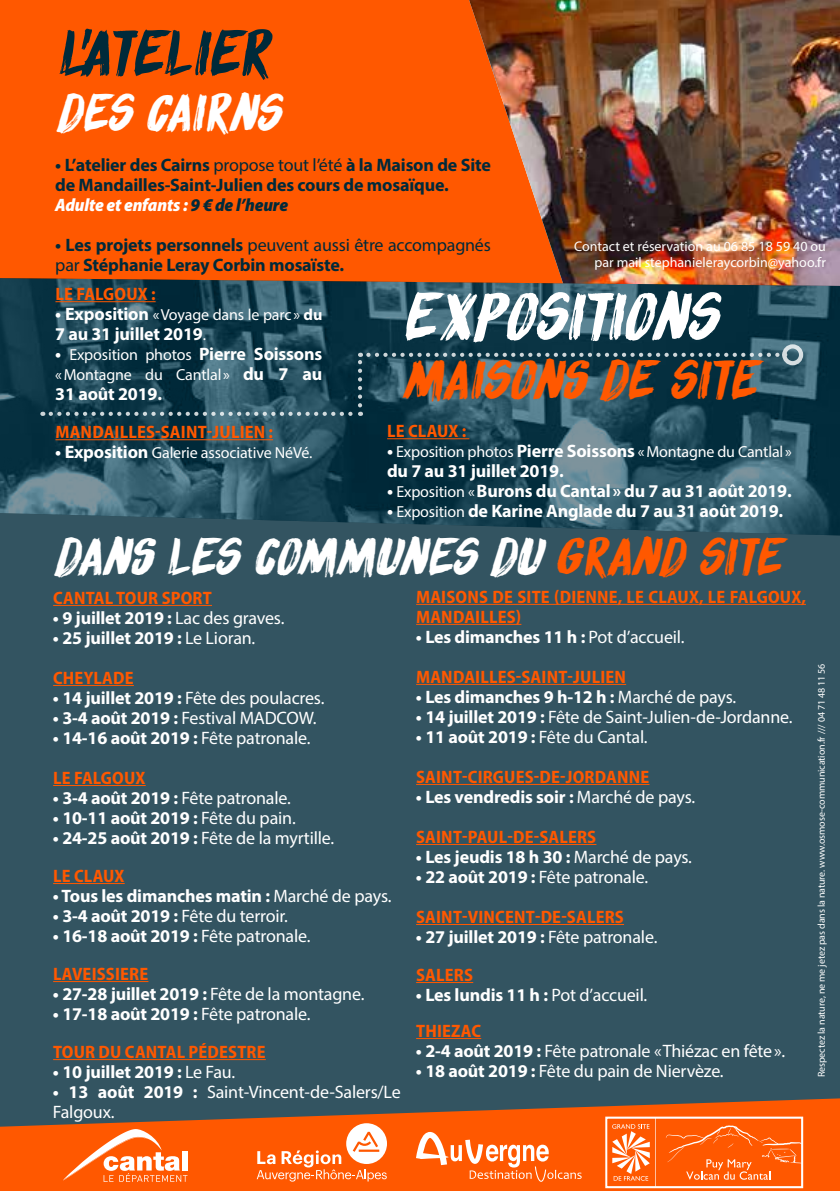
<style>
.page{position:relative;width:840px;height:1191px;background:#fff}
.page>*{position:absolute;margin:0;border:0;box-sizing:border-box;transform-origin:0 0}
.t1{font:italic 58.8px "DK Sensory Overload";color:#fff}
.t2{font:italic 56px "DK Sensory Overload";color:#002a3a}
.t3{font:italic 48.2px "DK Sensory Overload";color:#ff5800}
.t4{font:italic 46px "DK Sensory Overload";color:#fff}
.t5{font:700 18px/38px "Myriad Pro";letter-spacing:-.01em;color:#fff}
.t6{font:18px/38px "Myriad Pro";letter-spacing:-.01em;color:#fff}
.t7{font:700 semi-condensed 18px/38px "Myriad Pro";letter-spacing:.01em;color:#ff5800}
.t8{font:700 18px/20px "Myriad Pro";letter-spacing:-.01em;color:#002a3a}
.t9{font:16px/20px "Myriad Pro";letter-spacing:-.01em;color:#fff}
.t10{font:14px/16px "Myriad Pro";color:#fff;text-align:right}
.t11{font:10px "Myriad Pro";letter-spacing:-.01em;color:#fff}
.s1{font-weight:400}
.s2{font-weight:900;font-style:italic;font-stretch:semi-condensed;color:#fff}
.s3{font-weight:900;font-style:italic;font-stretch:semi-condensed}
.s4{font-weight:700;font-size:18px}
.s5{font-weight:700}
.s6{font-weight:400;font-size:16px}
.s7{color:#ff5800}
.s8{font-weight:700;font-stretch:semi-condensed;color:#ff5800}
.s9{font-stretch:semi-condensed;color:#ff5800}
.s10{font-stretch:normal;color:#fff}
.s11{font-weight:400;font-stretch:normal;color:#fff}
</style>
<div class="page">
<div style="left:0;top:535px;width:839px;height:563px;background:#335461"></div>
<div style="left:0;top:0;width:839px;height:505px;background:#ff5800"></div>
<img style="left:469px;top:0;width:370px;height:278px">
<img style="left:0;top:278px;width:839px;height:257px">
<hr style="left:55px;top:301px;width:100px;height:1px;background:#ff5800">
<hr style="left:55px;top:439px;width:218px;height:1px;background:#ff5800">
<svg style="left:51px;top:412px;width:310px;height:4px"></svg>
<svg style="left:358px;top:353px;width:4px;height:52px"></svg>
<svg style="left:368px;top:353px;width:413px;height:4px"></svg>
<div style="left:781px;top:344px;width:21px;height:21px;border:4px solid #fff;border-radius:50%"></div>
<svg style="left:0;top:1098px;width:839px;height:93px;fill:#ff5800"></svg>
<svg style="left:608px;top:1119px;width:191px;height:66px"></svg>
<div style="left:605px;top:1116px;width:197px;height:72px;border:2px solid #fff"></div>
<svg style="left:256px;top:1123px;width:131px;height:58px"></svg>
<svg style="left:63px;top:1129px;width:124px;height:52px"></svg>
<div style="left:182px;top:1151px;width:5px;height:19px;background:#fff"></div>
<svg style="left:416px;top:1132px;width:165px;height:49px"></svg>
<hr style="left:53px;top:605px;width:159px;height:1px;background:#ff5800">
<hr style="left:53px;top:685px;width:81px;height:1px;background:#ff5800">
<hr style="left:53px;top:785px;width:93px;height:1px;background:#ff5800">
<hr style="left:53px;top:883px;width:72px;height:1px;background:#ff5800">
<hr style="left:53px;top:981px;width:95px;height:1px;background:#ff5800">
<hr style="left:53px;top:1059px;width:213px;height:1px;background:#ff5800">
<hr style="left:416px;top:604px;width:389px;height:1px;background:#ff5800">
<hr style="left:416px;top:624px;width:105px;height:1px;background:#ff5800">
<hr style="left:416px;top:684px;width:209px;height:1px;background:#ff5800">
<hr style="left:416px;top:784px;width:233px;height:1px;background:#ff5800">
<hr style="left:416px;top:844px;width:180px;height:1px;background:#ff5800">
<hr style="left:416px;top:924px;width:207px;height:1px;background:#ff5800">
<hr style="left:416px;top:982px;width:57px;height:1px;background:#ff5800">
<hr style="left:416px;top:1038px;width:65px;height:1px;background:#ff5800">
<hr style="left:387px;top:438px;width:82px;height:1px;background:#ff5800">
<h2 class="t2" style="left:55px;top:12px;width:235px">L’ATELIER</h2>
<h3 class="t4" style="left:55px;top:80px;width:241px">DESCAIRNS</h3>
<p class="t8" style="left:55px;top:155px;width:437px">• L’atelier des Cairns <span class="s1">propose tout l’été</span> à la Maison de Site de Mandailles-Saint-Julien des cours de mosaïque.<br><span class="s2">Adulte et enfants :</span> <span class="s3">9 € de l’heure</span></p>
<p class="t8" style="left:55px;top:235px;width:437px">• Les projets personnels <span class="s1">peuvent aussi être accompagnés par</span> Stéphanie Leray Corbin mosaïste.</p>
<h1 class="t1" style="left:400px;top:274px;width:336px">EXPOSITIONS</h1>
<h3 class="t3" style="left:400px;top:344px;width:372px">MAISONSDESITE</h3>
<p class="t10" style="left:573px;top:238px;width:253px">Contact et réservation au 06 85 18 59 40 ou par mail stephanieleraycorbin@yahoo.fr</p>
<p class="t7" style="left:55px;top:274px;width:102px">LE FALGOUX :</p>
<p class="t9" style="left:55px;top:304px;width:268px"><span class="s4">• Exposition</span> «Voyage dans le parc» <span class="s5">du</span></p>
<p class="t5" style="left:55px;top:314px;width:152px">7 au 31 juillet 2019<span class="s6">.</span></p>
<p class="t9" style="left:55px;top:344px;width:268px"><span class="s4">•</span> Exposition photos <span class="s4">Pierre Soissons </span>«Montagne du Cantlal » <span class="s4">du 7 au</span></p>
<p class="t5" style="left:55px;top:374px;width:108px">31 août 2019.</p>
<p class="t7" style="left:55px;top:412px;width:219px">MANDAILLES-SAINT-JULIEN :</p>
<p class="t9" style="left:55px;top:442px;width:258px"><span class="s4">• Exposition</span> Galerie associative NéVé.</p>
<p class="t7" style="left:387px;top:411px;width:81px">LE CLAUX :</p>
<p class="t9" style="left:387px;top:441px;width:406px"><span class="s4">•</span> Exposition photos <span class="s4">Pierre Soissons</span> «Montagne du Cantlal »</p>
<p class="t5" style="left:387px;top:451px;width:178px">du 7 au 31 juillet 2019.</p>
<p class="t5" style="left:387px;top:471px;width:406px">• <span class="s6">Exposition «</span>Burons du Cantal» du 7 au 31 août 2019.</p>
<p class="t5" style="left:387px;top:491px;width:397px">• <span class="s6">Exposition</span> de Karine Anglade du 7 au 31 août 2019.</p>
<h3 class="t4" style="left:53px;top:523px;width:743px">DANSLESCOMMUNESDU<span class="s7">GRANDSITE</span></h3>
<p class="t7" style="left:53px;top:578px;width:160px">CANTAL TOUR SPORT</p>
<p class="t5" style="left:53px;top:598px;width:233px">• 9 juillet 2019 : <span class="s1">Lac des graves.</span></p>
<p class="t5" style="left:53px;top:618px;width:204px">• 25 juillet 2019 : <span class="s1">Le Lioran.</span></p>
<p class="t7" style="left:53px;top:658px;width:82px">CHEYLADE</p>
<p class="t6" style="left:53px;top:678px;width:273px"><span class="s5">• 14 juillet 2019 :</span> Fête des poulacres.</p>
<p class="t6" style="left:53px;top:698px;width:265px"><span class="s5">• 3-4 août 2019 :</span> Festival MADCOW.</p>
<p class="t5" style="left:53px;top:718px;width:259px">• 14-16 août 2019 : <span class="s1">Fête patronale.</span></p>
<p class="t7" style="left:53px;top:758px;width:94px">LE FALGOUX</p>
<p class="t6" style="left:53px;top:778px;width:239px"><span class="s5">• 3-4 août 2019 :</span> Fête patronale.</p>
<p class="t5" style="left:53px;top:798px;width:244px">• 10-11 août 2019 : <span class="s1">Fête du pain.</span></p>
<p class="t6" style="left:53px;top:818px;width:283px"><span class="s5">• 24-25 août 2019 :</span> Fête de la myrtille.<br><span class="s8">LE CLAUX</span></p>
<p class="t5" style="left:53px;top:876px;width:340px">• Tous les dimanches matin : <span class="s1">Marché de pays.</span></p>
<p class="t6" style="left:53px;top:896px;width:236px"><span class="s5">• 3-4 août 2019 :</span> Fête du terroir.</p>
<p class="t5" style="left:53px;top:916px;width:259px">• 16-18 août 2019 : <span class="s1">Fête patronale.<br></span><span class="s9">LAVEISSIERE</span></p>
<p class="t5" style="left:53px;top:974px;width:313px">• 27-28 juillet 2019 : <span class="s1">Fête de la montagne.</span></p>
<p class="t7" style="left:53px;top:994px;width:259px"><span class="s10">• 17-18 août 2019 :</span> <span class="s11">Fête patronale.<br></span>TOUR DU CANTAL PÉDESTRE</p>
<p class="t5" style="left:53px;top:1052px;width:184px">• 10 juillet 2019 : <span class="s1">Le Fau.</span></p>
<p class="t6" style="left:53px;top:1081px;width:349px;line-height:20px"><span class="s5">• 13 août 2019 :</span> Saint-Vincent-de-Salers/Le<br>Falgoux.</p>
<p class="t7" style="left:416px;top:586px;width:391px;line-height:20px">MAISONS DE SITE (DIENNE, LE CLAUX, LE FALGOUX,<br>MANDAILLES)</p>
<p class="t5" style="left:416px;top:617px;width:270px">• Les dimanches 11 h : <span class="s1">Pot d’accueil.</span></p>
<p class="t7" style="left:416px;top:657px;width:211px">MANDAILLES-SAINT-JULIEN</p>
<p class="t5" style="left:416px;top:677px;width:321px">• Les dimanches 9 h-12 h : <span class="s1">Marché de pays.</span></p>
<p class="t6" style="left:416px;top:697px;width:378px"><span class="s5">• 14 juillet 2019 :</span> Fête de Saint-Julien-de-Jordanne.</p>
<p class="t6" style="left:416px;top:717px;width:233px"><span class="s5">• 11 août 2019 :</span> Fête du Cantal.</p>
<p class="t7" style="left:416px;top:757px;width:234px">SAINT-CIRGUES-DE-JORDANNE</p>
<p class="t5" style="left:416px;top:777px;width:280px">• Les vendredis soir : <span class="s1">Marché de pays.</span></p>
<p class="t7" style="left:416px;top:817px;width:181px">SAINT-PAUL-DE-SALERS</p>
<p class="t5" style="left:416px;top:837px;width:277px">• Les jeudis 18 h 30 : <span class="s1">Marché de pays.</span></p>
<p class="t6" style="left:416px;top:857px;width:234px"><span class="s5">• 22 août 2019 :</span> Fête patronale.</p>
<p class="t7" style="left:416px;top:897px;width:209px">SAINT-VINCENT-DE-SALERS</p>
<p class="t5" style="left:416px;top:917px;width:243px">• 27 juillet 2019 : <span class="s1">Fête patronale.<br></span><span class="s9">SALERS</span></p>
<p class="t5" style="left:416px;top:976px;width:233px;line-height:36px">• Les lundis 11 h : <span class="s1">Pot d’accueil.<br></span><span class="s9">THIEZAC</span></p>
<p class="t6" style="left:416px;top:1031px;width:370px"><span class="s5">• 2-4 août 2019 :</span> Fête patronale «Thiézac en fête».</p>
<p class="t6" style="left:416px;top:1051px;width:309px"><span class="s5">• 18 août 2019 :</span> Fête du pain de Niervèze.</p>
<p class="t11" style="left:814px;top:1077px;width:415px;rotate:-90deg">Respectez la nature, ne me jetez pas dans la nature. www.osmose-communication.fr /// 04 71 48 11 56</p>
</div>
